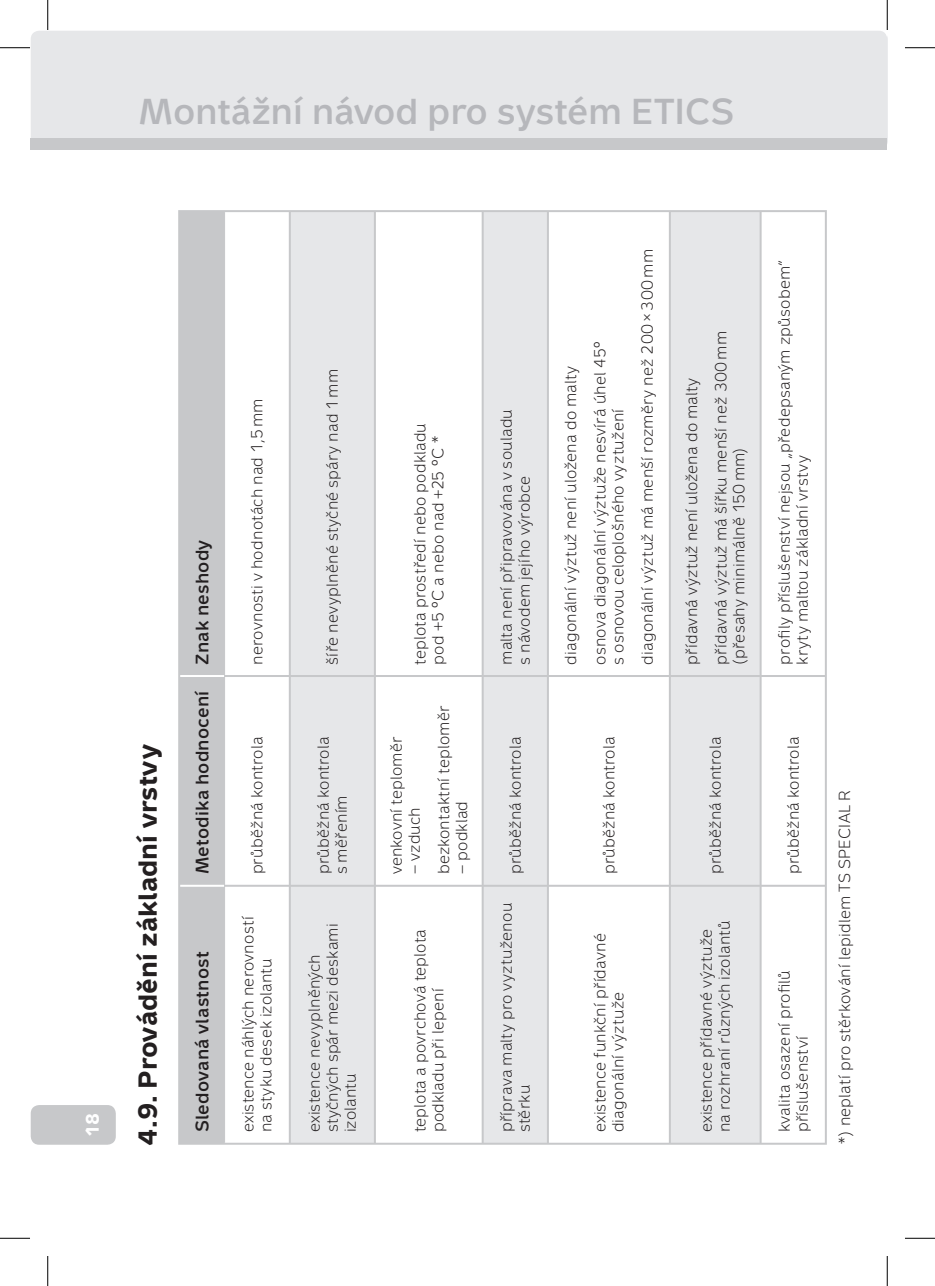
<style>
.page{position:relative;width:935px;height:1286px;background:#fff}
.page>*{position:absolute;margin:0;border:0;box-sizing:border-box;transform-origin:0 0}
.t1{font:700 36px "Metron Light Pro";letter-spacing:-.005em;color:#b6b7bb}
.t2{font:700 26px "Metron Text Pro";letter-spacing:.005em;color:#231f20}
.t3{font:700 18px "Metron Light Pro";letter-spacing:.015em;color:#231f20}
.t4{font:700 18px "Metron Text Pro";color:#fff}
.t5{font:16px/18px "Metron Light Pro";letter-spacing:.015em;color:#231f20}
</style>
<div class="page">
<div style="left:31px;top:31px;width:856px;height:119px;background:#e6e7e9;border-radius:9px"></div>
<div style="left:31px;top:138px;width:856px;height:12px;background:#c7c8ca"></div>
<div style="left:31px;top:1105px;width:85px;height:40px;background:#c7c8ca;border-radius:9px"></div>
<svg style="left:887px;top:37px;width:1px;height:107px"></svg>
<div style="left:180px;top:212px;width:44px;height:931px;background:#c7c8ca"></div>
<svg style="left:291px;top:212px;width:468px;height:931px;fill:#e6e7e9"></svg>
<hr style="left:178px;top:886px;width:2px;height:259px;background:#c7c8ca">
<hr style="left:180px;top:1143px;width:44px;height:2px;background:#c7c8ca">
<hr style="left:178px;top:210px;width:2px;height:676px;background:#c7c8ca">
<hr style="left:180px;top:210px;width:44px;height:2px;background:#c7c8ca">
<hr style="left:224px;top:1143px;width:65px;height:2px;background:#c7c8ca">
<hr style="left:225px;top:885px;width:64px;height:2px;background:#c7c8ca">
<hr style="left:225px;top:675px;width:64px;height:2px;background:#c7c8ca">
<hr style="left:224px;top:210px;width:65px;height:2px;background:#c7c8ca">
<hr style="left:289px;top:886px;width:2px;height:259px;background:#c7c8ca">
<hr style="left:291px;top:1143px;width:83px;height:2px;background:#c7c8ca">
<hr style="left:289px;top:676px;width:2px;height:210px;background:#c7c8ca">
<hr style="left:291px;top:885px;width:83px;height:2px;background:#c7c8ca">
<hr style="left:289px;top:210px;width:2px;height:466px;background:#c7c8ca">
<hr style="left:291px;top:675px;width:83px;height:2px;background:#c7c8ca">
<hr style="left:291px;top:210px;width:83px;height:2px;background:#c7c8ca">
<hr style="left:374px;top:886px;width:2px;height:259px;background:#c7c8ca">
<hr style="left:376px;top:1143px;width:105px;height:2px;background:#c7c8ca">
<hr style="left:374px;top:676px;width:2px;height:210px;background:#c7c8ca">
<hr style="left:376px;top:885px;width:105px;height:2px;background:#c7c8ca">
<hr style="left:374px;top:210px;width:2px;height:466px;background:#c7c8ca">
<hr style="left:376px;top:675px;width:105px;height:2px;background:#c7c8ca">
<hr style="left:376px;top:210px;width:105px;height:2px;background:#c7c8ca">
<hr style="left:481px;top:886px;width:2px;height:259px;background:#c7c8ca">
<hr style="left:483px;top:1143px;width:64px;height:2px;background:#c7c8ca">
<hr style="left:481px;top:676px;width:2px;height:210px;background:#c7c8ca">
<hr style="left:483px;top:885px;width:64px;height:2px;background:#c7c8ca">
<hr style="left:481px;top:210px;width:2px;height:466px;background:#c7c8ca">
<hr style="left:483px;top:675px;width:64px;height:2px;background:#c7c8ca">
<hr style="left:483px;top:210px;width:64px;height:2px;background:#c7c8ca">
<hr style="left:547px;top:886px;width:2px;height:259px;background:#c7c8ca">
<hr style="left:549px;top:1143px;width:120px;height:2px;background:#c7c8ca">
<hr style="left:547px;top:676px;width:2px;height:210px;background:#c7c8ca">
<hr style="left:549px;top:885px;width:120px;height:2px;background:#c7c8ca">
<hr style="left:547px;top:210px;width:2px;height:466px;background:#c7c8ca">
<hr style="left:549px;top:675px;width:120px;height:2px;background:#c7c8ca">
<hr style="left:549px;top:210px;width:120px;height:2px;background:#c7c8ca">
<hr style="left:669px;top:886px;width:2px;height:259px;background:#c7c8ca">
<hr style="left:671px;top:1143px;width:88px;height:2px;background:#c7c8ca">
<hr style="left:669px;top:676px;width:2px;height:210px;background:#c7c8ca">
<hr style="left:671px;top:885px;width:88px;height:2px;background:#c7c8ca">
<hr style="left:669px;top:210px;width:2px;height:466px;background:#c7c8ca">
<hr style="left:671px;top:675px;width:88px;height:2px;background:#c7c8ca">
<hr style="left:671px;top:210px;width:88px;height:2px;background:#c7c8ca">
<hr style="left:759px;top:886px;width:2px;height:259px;background:#c7c8ca">
<hr style="left:761px;top:1143px;width:63px;height:2px;background:#c7c8ca">
<hr style="left:759px;top:676px;width:2px;height:210px;background:#c7c8ca">
<hr style="left:761px;top:885px;width:63px;height:2px;background:#c7c8ca">
<hr style="left:759px;top:210px;width:2px;height:466px;background:#c7c8ca">
<hr style="left:761px;top:675px;width:63px;height:2px;background:#c7c8ca">
<hr style="left:761px;top:210px;width:63px;height:2px;background:#c7c8ca">
<hr style="left:824px;top:676px;width:2px;height:469px;background:#c7c8ca">
<hr style="left:824px;top:210px;width:2px;height:466px;background:#c7c8ca">
<hr style="left:180px;top:885px;width:44px;height:2px;background:#fff">
<hr style="left:180px;top:675px;width:44px;height:2px;background:#fff">
<hr style="left:224px;top:676px;width:1px;height:467px;background:#c7c8ca">
<hr style="left:224px;top:212px;width:1px;height:464px;background:#c7c8ca">
<hr style="left:0;top:47px;width:30px;height:1px;background:#000">
<hr style="left:904px;top:47px;width:30px;height:1px;background:#000">
<hr style="left:0;top:1238px;width:30px;height:1px;background:#000">
<hr style="left:904px;top:1238px;width:30px;height:1px;background:#000">
<hr style="left:47px;top:0;width:1px;height:30px;background:#000">
<hr style="left:47px;top:1256px;width:1px;height:30px;background:#000">
<hr style="left:886px;top:0;width:1px;height:30px;background:#000">
<hr style="left:886px;top:1256px;width:1px;height:30px;background:#000">
<h1 class="t1" style="left:138px;top:98px;width:597px">Montážní návod pro systém ETICS</h1>
<p class="t4" style="left:86px;top:1137px;width:25px;rotate:-90deg">18</p>
<h2 class="t2" style="left:138px;top:1146px;width:402px;rotate:-90deg">4.9. Provádění základní vrstvy</h2>
<p class="t3" style="left:196px;top:665px;width:126px;rotate:-90deg">Znak neshody</p>
<p class="t3" style="left:196px;top:874px;width:185px;rotate:-90deg">Metodika hodnocení</p>
<p class="t3" style="left:196px;top:1132px;width:183px;rotate:-90deg">Sledovaná vlastnost</p>
<p class="t5" style="left:249px;top:665px;width:268px;rotate:-90deg">nerovnosti v hodnotách nad 1,5 mm</p>
<p class="t5" style="left:249px;top:874px;width:139px;rotate:-90deg">průběžná kontrola</p>
<p class="t5" style="left:240px;top:1132px;width:217px;rotate:-90deg">existence náhlých nerovností na styku desek izolantu</p>
<p class="t5" style="left:324px;top:665px;width:297px;rotate:-90deg">šíře nevyplněné styčné spáry nad 1 mm</p>
<p class="t5" style="left:315px;top:874px;width:139px;rotate:-90deg">průběžná kontrola s měřením</p>
<p class="t5" style="left:306px;top:1132px;width:211px;rotate:-90deg">existence nevyplněných styčných spár mezi deskami izolantu</p>
<p class="t5" style="left:412px;top:665px;width:243px;rotate:-90deg">teplota prostředí nebo podkladu pod +5 °C a nebo nad +25 °C *</p>
<p class="t5" style="left:400px;top:874px;width:171px;line-height:29.4px;rotate:-90deg">– vzduch<br>bezkontaktní teploměr</p>
<p class="t5" style="left:388px;top:874px;width:139px;rotate:-90deg">venkovní teploměr</p>
<p class="t5" style="left:454px;top:874px;width:75px;rotate:-90deg">– podklad</p>
<p class="t5" style="left:412px;top:1132px;width:205px;rotate:-90deg">teplota a povrchová teplota podkladu při lepení</p>
<p class="t5" style="left:498px;top:665px;width:257px;rotate:-90deg">malta není připravována v souladu s návodem jejího výrobce</p>
<p class="t5" style="left:507px;top:874px;width:139px;rotate:-90deg">průběžná kontrola</p>
<p class="t5" style="left:498px;top:1132px;width:231px;rotate:-90deg">příprava malty pro vyztuženou stěrku</p>
<p class="t5" style="left:604px;top:665px;width:417px;line-height:29.4px;rotate:-90deg">s osnovou celoplošného vyztužení<br>diagonální výztuž má menší rozměry než 200 × 300 mm</p>
<p class="t5" style="left:557px;top:665px;width:324px;line-height:29.4px;rotate:-90deg">diagonální výztuž není uložena do malty osnova diagonální výztuže nesvírá úhel 45°</p>
<p class="t5" style="left:601px;top:874px;width:139px;rotate:-90deg">průběžná kontrola</p>
<p class="t5" style="left:592px;top:1132px;width:201px;rotate:-90deg">existence funkční přídavné diagonální výztuže</p>
<p class="t5" style="left:678px;top:665px;width:335px;line-height:29.4px;rotate:-90deg">přídavná výztuž není uložena do malty přídavná výztuž má šířku menší než 300 mm</p>
<p class="t5" style="left:731px;top:665px;width:218px;rotate:-90deg">(přesahy minimálně 150 mm)</p>
<p class="t5" style="left:707px;top:874px;width:139px;rotate:-90deg">průběžná kontrola</p>
<p class="t5" style="left:698px;top:1132px;width:213px;rotate:-90deg">existence přídavné výztuže na rozhraní různých izolantů</p>
<p class="t5" style="left:776px;top:665px;width:406px;rotate:-90deg">profily příslušenství nejsou „předepsaným způsobem“ kryty maltou základní vrstvy</p>
<p class="t5" style="left:785px;top:874px;width:139px;rotate:-90deg">průběžná kontrola</p>
<p class="t5" style="left:776px;top:1132px;width:164px;rotate:-90deg">kvalita osazení profilů příslušenství</p>
<p class="t5" style="left:836px;top:1145px;width:356px;rotate:-90deg">*) neplatí pro stěrkování lepidlem TS SPECIAL R</p>
</div>
